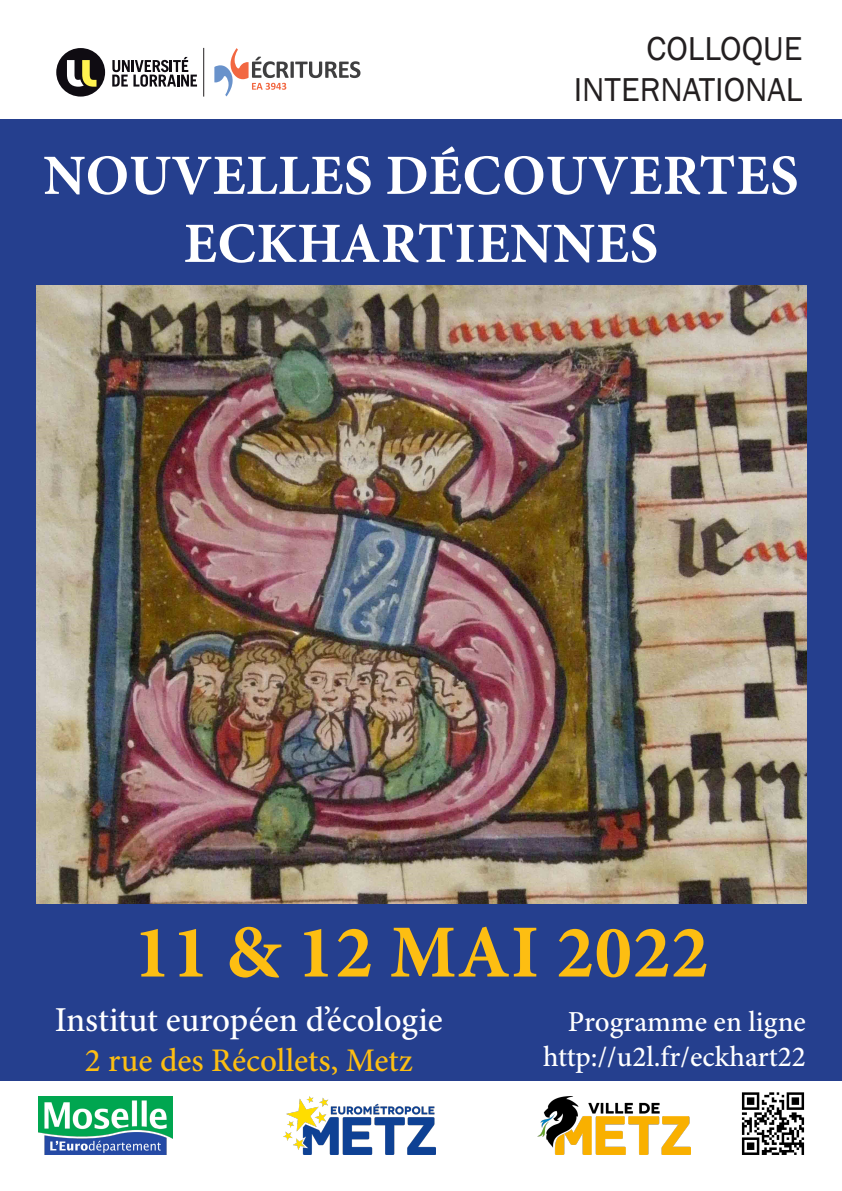
<style>
.page{position:relative;width:842px;height:1191px;background:#fff}
.page>*{position:absolute;margin:0;border:0;box-sizing:border-box;transform-origin:0 0}
.t1{font:700 75px "Minion Pro";letter-spacing:.01em;color:#fdbe12}
.t2{font:700 57px/68px "Minion Pro";letter-spacing:.01em;color:#fff;text-align:center}
.t3{font:500 35px "Minion Pro";color:#fff}
.t4{font:34px "Franklin Gothic";color:#231f20}
.t5{font:500 33px "Minion Pro";color:#fdbe12}
.t6{font:500 29px "Minion Pro";color:#fff}
</style>
<div class="page">
<div style="left:0;top:119px;width:842px;height:961px;background:#253f8e"></div>
<img style="left:36px;top:286px;width:770px;height:618px">
<svg style="left:112px;top:57px;width:85px;height:30px"></svg>
<div style="left:56px;top:48px;width:49px;height:49px;background:#0f0c12;border-radius:50%"></div>
<svg style="left:67px;top:60px;width:30px;height:27px"></svg>
<hr style="left:203px;top:48px;width:1px;height:49px;background:#231f20">
<svg style="left:214px;top:48px;width:146px;height:48px"></svg>
<img style="left:39px;top:1096px;width:134px;height:59px">
<img style="left:537px;top:1096px;width:153px;height:59px">
<img style="left:284px;top:1096px;width:151px;height:59px">
<img style="left:741px;top:1092px;width:64px;height:63px">
<p class="t4" style="left:647px;top:27px;width:157px">COLLOQUE</p>
<p class="t4" style="left:574px;top:68px;width:230px">INTERNATIONAL</p>
<p class="t2" style="left:43px;top:141px;width:757px">NOUVELLES DÉCOUVERTES<br>ECKHARTIENNES</p>
<p class="t1" style="left:134px;top:899px;width:576px">11 &amp; 12 MAI 2022</p>
<p class="t3" style="left:55px;top:996px;width:390px">Institut européen d’écologie</p>
<p class="t5" style="left:85px;top:1038px;width:330px">2 rue des Récollets, Metz</p>
<p class="t6" style="left:568px;top:1002px;width:240px">Programme en ligne</p>
<p class="t6" style="left:543px;top:1037px;width:264px">http://u2l.fr/eckhart22</p>
</div>
